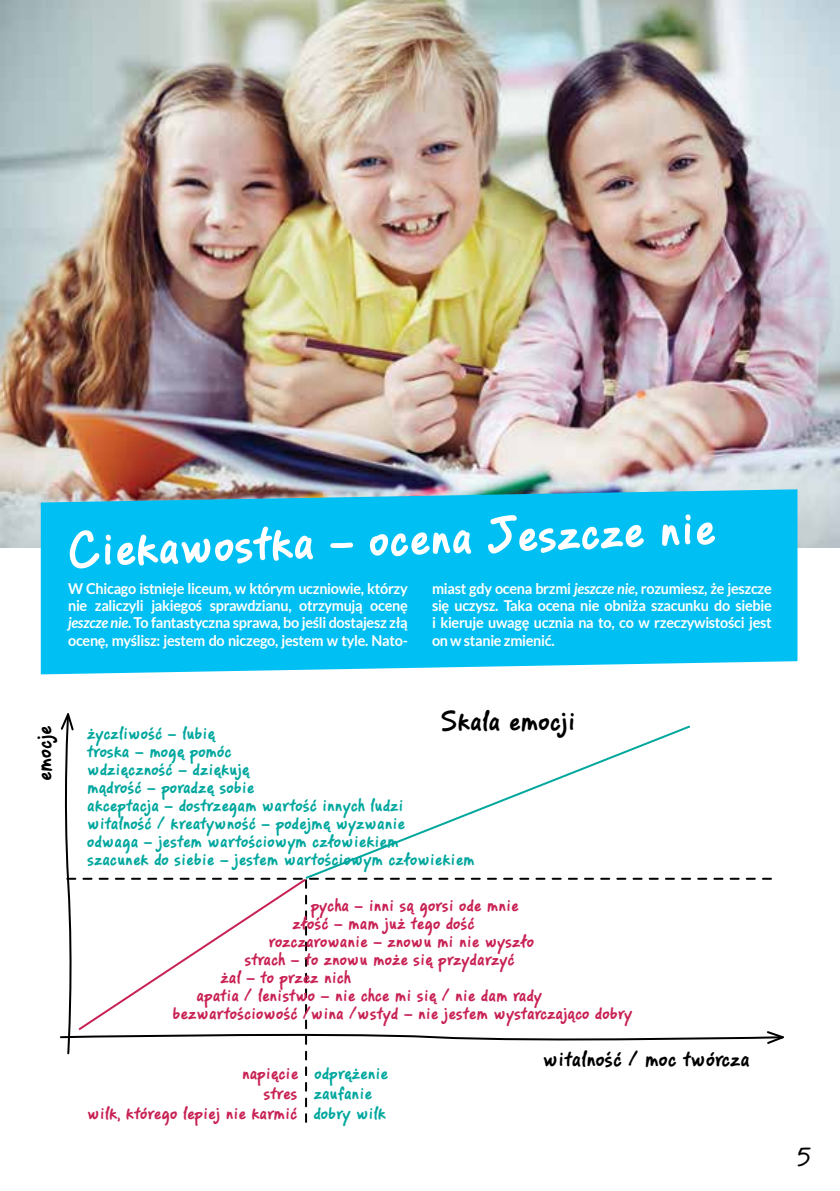
<style>
.page{position:relative;width:840px;height:1191px;background:#fff}
.page>*{position:absolute;margin:0;border:0;box-sizing:border-box;transform-origin:0 0}
.t1{font:700 50px "PF Reminder Pro";color:#fff}
.t2{font:700 28px "PF Reminder Pro";color:#000}
.t3{font:500 24px "PF Reminder Pro";color:#000}
.t4{font:700 22px "PF Reminder Pro";color:#000}
.t5{font:700 18px/18px "PF Reminder Pro";color:#00a79e}
.t6{font:700 18px "PF Reminder Pro";color:#c82254}
.t7{font:700 15px/17.2px "Lato";letter-spacing:-.02em;color:#fff;text-align:justify;scale:.96 1}
.s1{font-style:italic}
.s2{color:#c82254}
.s3{color:#00a79e}
</style>
<div class="page">
<img style="left:0;top:0;width:839px;height:547px">
<svg style="left:41px;top:489px;width:756px;height:185px;fill:#00c0f3"></svg>
<svg style="left:60px;top:713px;width:724px;height:409px"></svg>
<svg style="left:303px;top:724px;width:389px;height:156px"></svg>
<h1 class="t1" style="left:65px;top:519px;width:650px;rotate:-2deg">Ciekawostka – ocena Jeszcze nie</h1>
<p class="t7" style="left:68px;top:579px;width:355px">W Chicago istnieje liceum, w którym uczniowie, którzy nie zaliczyli jakiegoś sprawdzianu, otrzymują ocenę <span class="s1">jeszcze nie</span>. To fantastyczna sprawa, bo jeśli dostajesz złą ocenę, myślisz: jestem do niczego, jestem w tyle. Nato-</p>
<p class="t7" style="left:432px;top:579px;width:355px">miast gdy ocena brzmi <span class="s1">jeszcze nie</span>, rozumiesz, że jeszcze się uczysz. Taka ocena nie obniża szacunku do siebie i kieruje uwagę ucznia na to, co w rzeczywistości jest on w stanie zmienić.</p>
<h3 class="t4" style="left:30px;top:781px;width:57px;rotate:-90deg">emocje</h3>
<h2 class="t2" style="left:440px;top:703px;width:137px">Skala emocji</h2>
<p class="t5" style="left:87px;top:725px;width:389px">życzliwość – lubię<br>troska – mogę pomóc<br>wdzięczność – dziękuję<br>mądrość – poradzę sobie<br>akceptacja – dostrzegam wartość innych ludzi<br>witalność / kreatywność – podejmę wyzwanie<br>odwaga – jestem wartościowym człowiekiem<br>szacunek do siebie – jestem wartościowym człowiekiem</p>
<p class="t6" style="left:310px;top:893px;width:209px">pycha – inni są gorsi ode mnie</p>
<p class="t6" style="left:292px;top:911px;width:183px">złość – mam już tego dość</p>
<p class="t6" style="left:268px;top:929px;width:267px">rozczarowanie – znowu mi nie wyszło</p>
<p class="t6" style="left:244px;top:947px;width:271px">strach – to znowu może się przydarzyć</p>
<p class="t6" style="left:220px;top:965px;width:132px">żal – to przez nich</p>
<p class="t6" style="left:196px;top:983px;width:346px">apatia / lenistwo – nie chce mi się / nie dam rady</p>
<p class="t6" style="left:172px;top:1001px;width:461px">bezwartościowość /wina /wstyd – nie jestem wystarczająco dobry</p>
<p class="t5" style="left:242px;top:1065px;width:147px"><span class="s2">napięcie</span> odprężenie</p>
<p class="t5" style="left:263px;top:1085px;width:110px"><span class="s2">stres</span> zaufanie</p>
<p class="t6" style="left:87px;top:1102px;width:300px">wilk, którego lepiej nie karmić <span class="s3">dobry wilk</span></p>
<h3 class="t4" style="left:542px;top:1045px;width:208px">witalność / moc twórcza</h3>
<h3 class="t3" style="left:796px;top:1140px;width:15px">5</h3>
</div>
